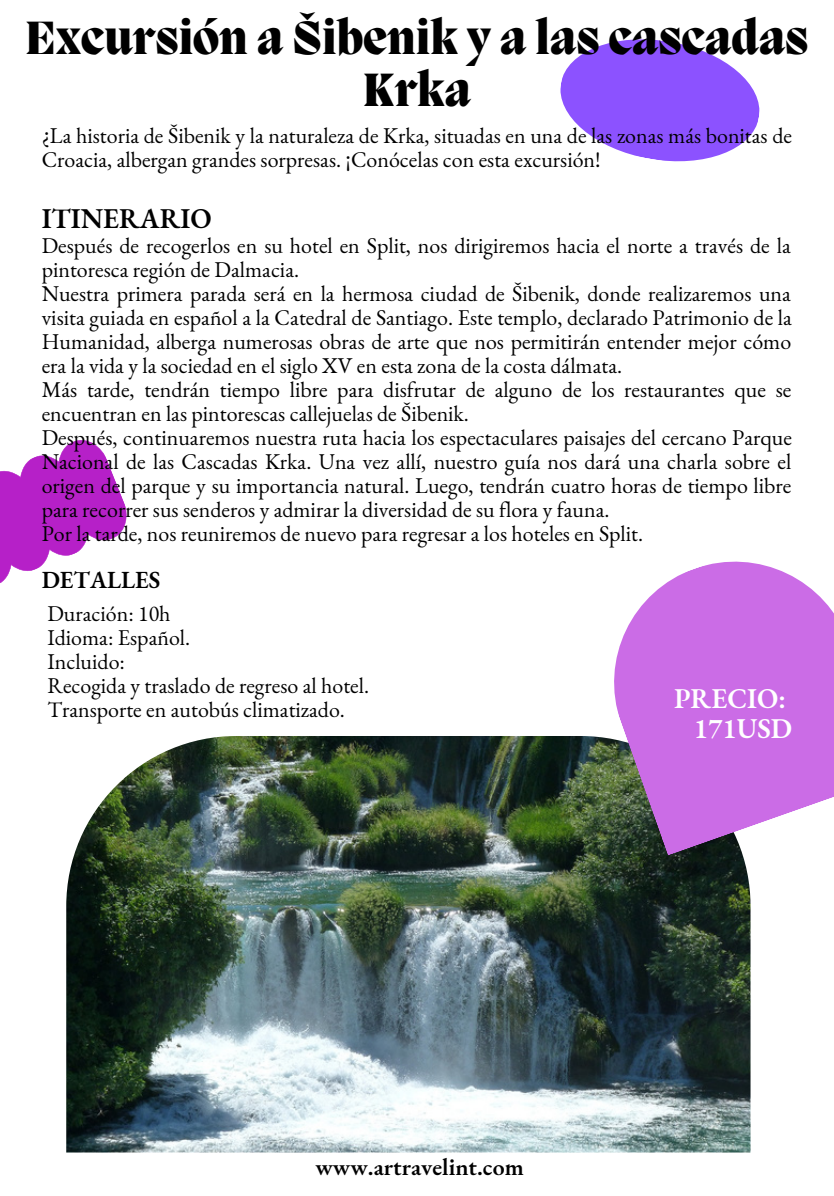
<style>
.page{position:relative;width:834px;height:1196px;background:#fff}
.page>*{position:absolute;margin:0;border:0;box-sizing:border-box;transform-origin:0 0}
.t1{font:800 47.8px/52.4px "Migra";color:#000;text-align:center}
.t2{font:600 28px "EB Garamond";color:#fff}
.t3{font:600 28px "EB Garamond";color:#000}
.t4{font:600 24px "EB Garamond";color:#000}
.t5{font:22px/24px "EB Garamond";color:#000}
</style>
<div class="page">
<img style="left:66px;top:736px;width:684px;height:416px">
<svg style="left:0;top:440px;width:127px;height:143px"></svg>
<svg style="left:599px;top:561px;width:235px;height:294px;fill:#cb6ce6"></svg>
<svg style="left:560px;top:39px;width:200px;height:123px"></svg>
<p class="t1" style="left:25px;top:15px;width:785px">Excursión a Šibenik y a las cascadas<br>Krka</p>
<p class="t5" style="left:42px;top:123px;width:752px">¿La historia de Šibenik y la naturaleza de Krka, situadas en una de las zonas más bonitas de<br>Croacia, albergan grandes sorpresas. ¡Conócelas con esta excursión!</p>
<p class="t3" style="left:42px;top:200px;width:172px">ITINERARIO</p>
<p class="t5" style="left:42px;top:233px;width:750px">Después de recogerlos en su hotel en Split, nos dirigiremos hacia el norte a través de la pintoresca región de Dalmacia.</p>
<p class="t5" style="left:42px;top:281px;width:752px;text-align:justify">Nuestra primera parada será en la hermosa ciudad de Šibenik, donde realizaremos una visita guiada en español a la Catedral de Santiago. Este templo, declarado Patrimonio de la Humanidad, alberga numerosas obras de arte que nos permitirán entender mejor cómo era la vida y la sociedad en el siglo XV en esta zona de la costa dálmata.</p>
<p class="t5" style="left:42px;top:377px;width:751px">Más tarde, tendrán tiempo libre para disfrutar de alguno de los restaurantes que se encuentran en las pintorescas callejuelas de Šibenik.</p>
<p class="t5" style="left:42px;top:425px;width:752px;text-align:justify">Después, continuaremos nuestra ruta hacia los espectaculares paisajes del cercano Parque Nacional de las Cascadas Krka. Una vez allí, nuestro guía nos dará una charla sobre el origen del parque y su importancia natural. Luego, tendrán cuatro horas de tiempo libre para recorrer sus senderos y admirar la diversidad de su flora y fauna.</p>
<p class="t5" style="left:42px;top:521px;width:603px">Por la tarde, nos reuniremos de nuevo para regresar a los hoteles en Split.</p>
<p class="t4" style="left:42px;top:564px;width:120px">DETALLES</p>
<p class="t5" style="left:47px;top:601px;width:125px">Duración: 10h</p>
<p class="t5" style="left:47px;top:625px;width:144px">Idioma: Español.</p>
<p class="t5" style="left:47px;top:649px;width:79px">Incluido:</p>
<p class="t5" style="left:47px;top:673px;width:323px">Recogida y traslado de regreso al hotel.</p>
<p class="t5" style="left:47px;top:697px;width:299px">Transporte en autobús climatizado.</p>
<p class="t2" style="left:674px;top:679px;width:113px">PRECIO:</p>
<p class="t2" style="left:693px;top:709px;width:100px">171USD</p>
<p class="t4" style="left:315px;top:1150px;width:210px">www.artravelint.com</p>
</div>
